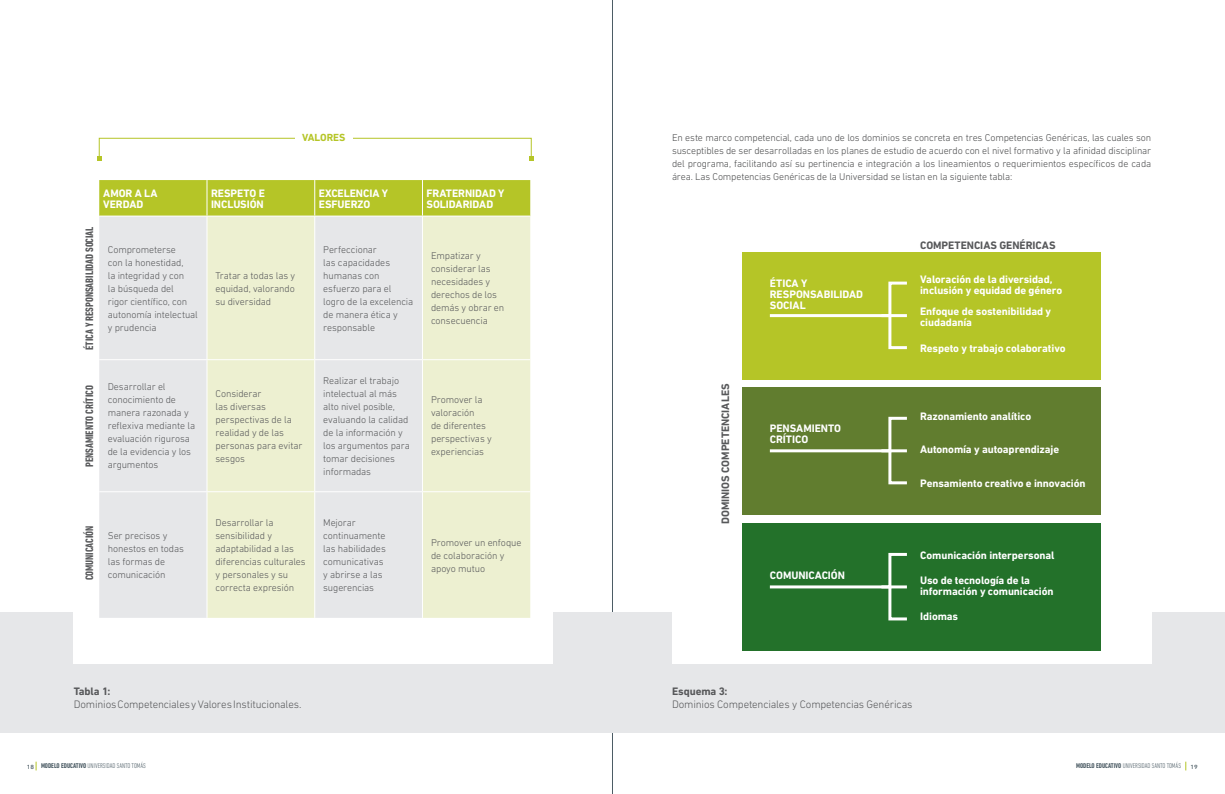
<style>
.page{position:relative;width:1225px;height:794px;background:#fff}
.page>*{position:absolute;margin:0;border:0;box-sizing:border-box;transform-origin:0 0}
.Texto_Normal{font:700 11px/11px "DIN Next LT Pro";letter-spacing:-.01em;color:#fff}
.Texto_Normal-2{font:300 11px "DIN Next LT Pro";letter-spacing:-.015em;color:#57585a}
.Texto_Normal-3{font:700 11px "DIN Next LT Pro";letter-spacing:-.005em;color:#57585a}
.Texto_Normal-4{font:700 condensed 11px "DIN Next LT Pro";letter-spacing:-.005em;color:#57585a}
.Texto_Normal-5{font:700 10.5px "DIN Next LT Pro";letter-spacing:-.005em;color:#b5c527}
.Texto_Normal-6{font:300 10px/13px "DIN Next LT Pro";letter-spacing:-.01em;color:#57585a}
.Texto_Normal-7{font:300 10px/13px "DIN Next LT Pro";letter-spacing:-.015em;color:#4b4c4d;text-align:justify}
.t1{font:300 condensed 7px "DIN Next LT Pro";color:#4c5c65}
.s1{font-weight:400;font-stretch:normal;font-size:8px}
.s2{font-weight:700}
</style>
<div class="page">
<hr style="left:612px;top:0;width:1px;height:794px;background:#4c5c65">
<div style="left:742px;top:252px;width:358px;height:128px;background:#b5c527"></div>
<div style="left:742px;top:387px;width:358px;height:128px;background:#617d2f"></div>
<div style="left:0;top:612px;width:612px;height:120px;background:#e6e7e9"></div>
<div style="left:612px;top:612px;width:613px;height:120px;background:#e6e7e9"></div>
<div style="left:74px;top:552px;width:479px;height:111px;background:#fff"></div>
<div style="left:672px;top:552px;width:479px;height:111px;background:#fff"></div>
<svg style="left:97px;top:137px;width:436px;height:24px"></svg>
<div style="left:295px;top:134px;width:57px;height:12px;background:#fff"></div>
<div style="left:99px;top:180px;width:431px;height:36px;background:#b5c527"></div>
<div style="left:99px;top:217px;width:107px;height:401px;background:#e6e7e9"></div>
<svg style="left:207px;top:217px;width:323px;height:401px;background:#eaedd9"></svg>
<hr style="left:206px;top:180px;width:1px;height:36px;background:#fff">
<hr style="left:314px;top:180px;width:1px;height:36px;background:#fff">
<hr style="left:422px;top:180px;width:1px;height:36px;background:#fff">
<hr style="left:314px;top:217px;width:1px;height:142px;background:#fff">
<hr style="left:422px;top:217px;width:1px;height:142px;background:#fff">
<hr style="left:99px;top:359px;width:108px;height:1px;background:#fff">
<hr style="left:207px;top:359px;width:108px;height:1px;background:#fff">
<hr style="left:315px;top:359px;width:107px;height:1px;background:#fff">
<hr style="left:314px;top:360px;width:1px;height:131px;background:#fff">
<hr style="left:422px;top:359px;width:108px;height:1px;background:#fff">
<hr style="left:422px;top:360px;width:1px;height:131px;background:#fff">
<hr style="left:99px;top:491px;width:108px;height:1px;background:#fff">
<hr style="left:207px;top:491px;width:108px;height:1px;background:#fff">
<hr style="left:315px;top:491px;width:107px;height:1px;background:#fff">
<hr style="left:314px;top:492px;width:1px;height:126px;background:#fff">
<hr style="left:422px;top:491px;width:108px;height:1px;background:#fff">
<hr style="left:422px;top:492px;width:1px;height:126px;background:#fff">
<svg style="left:769px;top:281px;width:138px;height:69px"></svg>
<svg style="left:769px;top:416px;width:138px;height:69px"></svg>
<hr style="left:881px;top:314px;width:26px;height:3px;background:#fff">
<hr style="left:881px;top:449px;width:26px;height:3px;background:#fff">
<div style="left:742px;top:523px;width:358px;height:128px;background:#23712a"></div>
<svg style="left:769px;top:552px;width:138px;height:69px"></svg>
<hr style="left:881px;top:585px;width:26px;height:3px;background:#fff">
<p class="Texto_Normal-4" style="left:83px;top:350px;width:125px;rotate:-90deg">ÉTICA Y RESPONSABILIDAD SOCIAL</p>
<p class="Texto_Normal-4" style="left:83px;top:467px;width:83px;rotate:-90deg">PENSAMIENTO CRÍTICO</p>
<p class="Texto_Normal-4" style="left:83px;top:580px;width:56px;rotate:-90deg">COMUNICACIÓN</p>
<p class="Texto_Normal-5" style="left:302px;top:132px;width:45px">VALORES</p>
<p class="Texto_Normal-7" style="left:672px;top:131px;width:481px">En este marco competencial, cada uno de los dominios se concreta en tres Competencias Genéricas, las cuales son susceptibles de ser desarrolladas en los planes de estudio de acuerdo con el nivel formativo y la afinidad disciplinar del programa, facilitando así su pertinencia e integración a los lineamientos o requerimientos específicos de cada área. Las Competencias Genéricas de la Universidad se listan en la siguiente tabla:</p>
<p class="Texto_Normal" style="left:103px;top:187px;width:56px">AMOR A LA</p>
<p class="Texto_Normal" style="left:103px;top:198px;width:42px">VERDAD</p>
<p class="Texto_Normal" style="left:211px;top:187px;width:56px">RESPETO E<br>INCLUSIÓN</p>
<p class="Texto_Normal" style="left:319px;top:187px;width:71px">EXCELENCIA Y<br>ESFUERZO</p>
<p class="Texto_Normal" style="left:426px;top:187px;width:80px">FRATERNIDAD Y<br>SOLIDARIDAD</p>
<p class="Texto_Normal-6" style="left:108px;top:243px;width:92px">Comprometerse<br>con la honestidad,<br>la integridad y con<br>la búsqueda del<br>rigor científico, con autonomía intelectual y prudencia</p>
<p class="Texto_Normal-6" style="left:323px;top:243px;width:92px">Perfeccionar<br>las capacidades humanas con esfuerzo para el logro de la excelencia de manera ética y responsable</p>
<p class="Texto_Normal-6" style="left:431px;top:249px;width:75px">Empatizar y considerar las necesidades y derechos de los demás y obrar en consecuencia</p>
<p class="Texto_Normal-6" style="left:215px;top:269px;width:81px;text-align:justify">Tratar a todas las y equidad, valorando su diversidad</p>
<p class="Texto_Normal-6" style="left:108px;top:380px;width:89px">Desarrollar el conocimiento de manera razonada y reflexiva mediante la evaluación rigurosa de la evidencia y los argumentos</p>
<p class="Texto_Normal-6" style="left:215px;top:387px;width:88px">Considerar<br>las diversas perspectivas de la realidad y de las personas para evitar sesgos</p>
<p class="Texto_Normal-6" style="left:323px;top:374px;width:88px">Realizar el trabajo intelectual al más alto nivel posible, evaluando la calidad de la información y los argumentos para tomar decisiones informadas</p>
<p class="Texto_Normal-6" style="left:108px;top:529px;width:78px">Ser precisos y honestos en todas las formas de comunicación</p>
<p class="Texto_Normal-6" style="left:215px;top:516px;width:92px">Desarrollar la sensibilidad y adaptabilidad a las diferencias culturales y personales y su correcta expresión</p>
<p class="Texto_Normal-6" style="left:323px;top:516px;width:64px">Mejorar continuamente las habilidades comunicativas y abrirse a las sugerencias</p>
<p class="Texto_Normal-6" style="left:431px;top:393px;width:62px">Promover la valoración<br>de diferentes perspectivas y experiencias</p>
<p class="Texto_Normal-6" style="left:431px;top:535px;width:92px">Promover un enfoque de colaboración y apoyo mutuo</p>
<p class="Texto_Normal-3" style="left:719px;top:524px;width:142px;rotate:-90deg">DOMINIOS COMPETENCIALES</p>
<p class="Texto_Normal" style="left:770px;top:278px;width:39px">ÉTICA Y</p>
<p class="Texto_Normal" style="left:770px;top:289px;width:95px">RESPONSABILIDAD</p>
<p class="Texto_Normal" style="left:770px;top:300px;width:37px">SOCIAL</p>
<p class="Texto_Normal" style="left:770px;top:422px;width:73px">PENSAMIENTO</p>
<p class="Texto_Normal" style="left:770px;top:433px;width:40px">CRÍTICO</p>
<p class="Texto_Normal" style="left:770px;top:569px;width:77px">COMUNICACIÓN</p>
<p class="Texto_Normal-3" style="left:920px;top:239px;width:137px">COMPETENCIAS GENÉRICAS</p>
<p class="Texto_Normal" style="left:920px;top:274px;width:143px">Valoración de la diversidad, inclusión y equidad de género</p>
<p class="Texto_Normal" style="left:920px;top:305px;width:132px">Enfoque de sostenibilidad y ciudadanía</p>
<p class="Texto_Normal" style="left:920px;top:343px;width:147px">Respeto y trabajo colaborativo</p>
<p class="Texto_Normal" style="left:920px;top:411px;width:113px">Razonamiento analítico</p>
<p class="Texto_Normal" style="left:920px;top:444px;width:141px">Autonomía y autoaprendizaje</p>
<p class="Texto_Normal" style="left:920px;top:478px;width:167px">Pensamiento creativo e innovación</p>
<p class="Texto_Normal" style="left:920px;top:549px;width:136px">Comunicación interpersonal</p>
<p class="Texto_Normal" style="left:920px;top:574px;width:111px">Uso de tecnología de la</p>
<p class="Texto_Normal" style="left:920px;top:585px;width:135px">información y comunicación</p>
<p class="Texto_Normal" style="left:920px;top:610px;width:39px">Idiomas</p>
<p class="Texto_Normal-3" style="left:74px;top:685px;width:38px">Tabla 1:</p>
<p class="Texto_Normal-2" style="left:74px;top:698px;width:229px">Dominios Competenciales y Valores Institucionales.</p>
<p class="Texto_Normal-3" style="left:672px;top:685px;width:57px">Esquema 3:</p>
<p class="Texto_Normal-2" style="left:672px;top:698px;width:242px">Dominios Competenciales y Competencias Genéricas</p>
<p class="t1" style="left:27px;top:762px;width:121px"><span class="s1">18</span> <span class="s2">MODELO EDUCATIVO</span> UNIVERSIDAD SANTO TOMÁS</p>
<p class="t1" style="left:1076px;top:762px;width:123px"><span class="s2">MODELO EDUCATIVO</span> UNIVERSIDAD SANTO TOMÁS <span class="s1">19</span></p>
</div>
